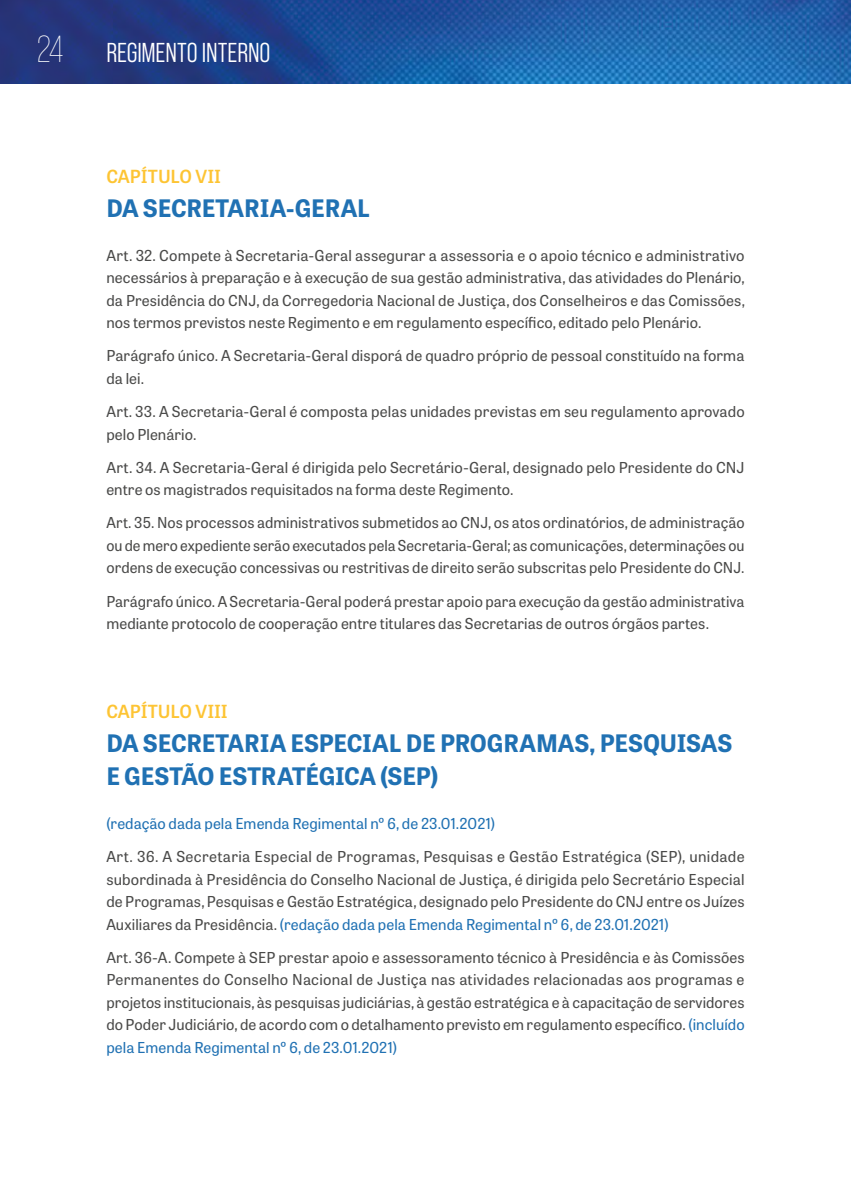
<style>
.page{position:relative;width:851px;height:1191px;background:#fff}
.page>*{position:absolute;margin:0;border:0;box-sizing:border-box;transform-origin:0 0}
.t1{font:27.3px "Bebas Neue Pro Middle";color:#fff}
.t2{font:700 24px/33.6px "Tablet Gothic";letter-spacing:-.01em;color:#2071b3}
.t3{font:600 18px "Tablet Gothic";letter-spacing:-.01em;color:#fdc433}
.t4{font:15px/22.5px "Tablet Gothic";letter-spacing:.005em;color:#4a4a49;text-align:justify}
.t5{font:15px "Tablet Gothic";letter-spacing:.005em;color:#2071b3}
.s1{font-family:"Bebas Neue Pro";font-weight:300;font-size:37.5px}
.s2{color:#2071b3}
</style>
<div class="page">
<img style="left:0;top:0;width:850px;height:84px">
<h1 class="t1" style="left:37px;top:37px;width:235px"><span class="s1">24</span> REGIMENTO INTERNO</h1>
<p class="t3" style="left:106px;top:164px;width:116px">CAPÍTULO VII</p>
<h2 class="t2" style="left:106px;top:190px;width:265px">DA SECRETARIA-GERAL</h2>
<p class="t4" style="left:106px;top:243px;width:639px">Art. 32. Compete à Secretaria-Geral assegurar a assessoria e o apoio técnico e administrativo necessários à preparação e à execução de sua gestão administrativa, das atividades do Plenário, da Presidência do CNJ, da Corregedoria Nacional de Justiça, dos Conselheiros e das Comissões, nos termos previstos neste Regimento e em regulamento específico, editado pelo Plenário.</p>
<p class="t4" style="left:106px;top:344px;width:639px">Parágrafo único. A Secretaria-Geral disporá de quadro próprio de pessoal constituído na forma da lei.</p>
<p class="t4" style="left:106px;top:400px;width:639px">Art. 33. A Secretaria-Geral é composta pelas unidades previstas em seu regulamento aprovado pelo Plenário.</p>
<p class="t4" style="left:106px;top:455px;width:639px">Art. 34. A Secretaria-Geral é dirigida pelo Secretário-Geral, designado pelo Presidente do CNJ entre os magistrados requisitados na forma deste Regimento.</p>
<p class="t4" style="left:106px;top:511px;width:639px">Art. 35. Nos processos administrativos submetidos ao CNJ, os atos ordinatórios, de administração ou de mero expediente serão executados pela Secretaria-Geral; as comunicações, determinações ou ordens de execução concessivas ou restritivas de direito serão subscritas pelo Presidente do CNJ.</p>
<p class="t4" style="left:106px;top:589px;width:639px">Parágrafo único. A Secretaria-Geral poderá prestar apoio para execução da gestão administrativa mediante protocolo de cooperação entre titulares das Secretarias de outros órgãos partes.</p>
<p class="t3" style="left:106px;top:699px;width:123px">CAPÍTULO VIII</p>
<h2 class="t2" style="left:106px;top:725px;width:627px">DA SECRETARIA ESPECIAL DE PROGRAMAS, PESQUISAS<br>E GESTÃO ESTRATÉGICA (SEP)</h2>
<p class="t5" style="left:106px;top:813px;width:390px">(redação dada pela Emenda Regimental nº 6, de 23.01.2021)</p>
<p class="t4" style="left:106px;top:845px;width:639px">Art. 36. A Secretaria Especial de Programas, Pesquisas e Gestão Estratégica (SEP), unidade subordinada à Presidência do Conselho Nacional de Justiça, é dirigida pelo Secretário Especial de Programas, Pesquisas e Gestão Estratégica, designado pelo Presidente do CNJ entre os Juízes Auxiliares da Presidência. <span class="s2">(redação dada pela Emenda Regimental nº 6, de 23.01.2021)</span></p>
<p class="t4" style="left:106px;top:945px;width:639px">Art. 36-A. Compete à SEP prestar apoio e assessoramento técnico à Presidência e às Comissões Permanentes do Conselho Nacional de Justiça nas atividades relacionadas aos programas e projetos institucionais, às pesquisas judiciárias, à gestão estratégica e à capacitação de servidores do Poder Judiciário, de acordo com o detalhamento previsto em regulamento específico. <span class="s2">(incluído pela Emenda Regimental nº 6, de 23.01.2021)</span></p>
</div>
